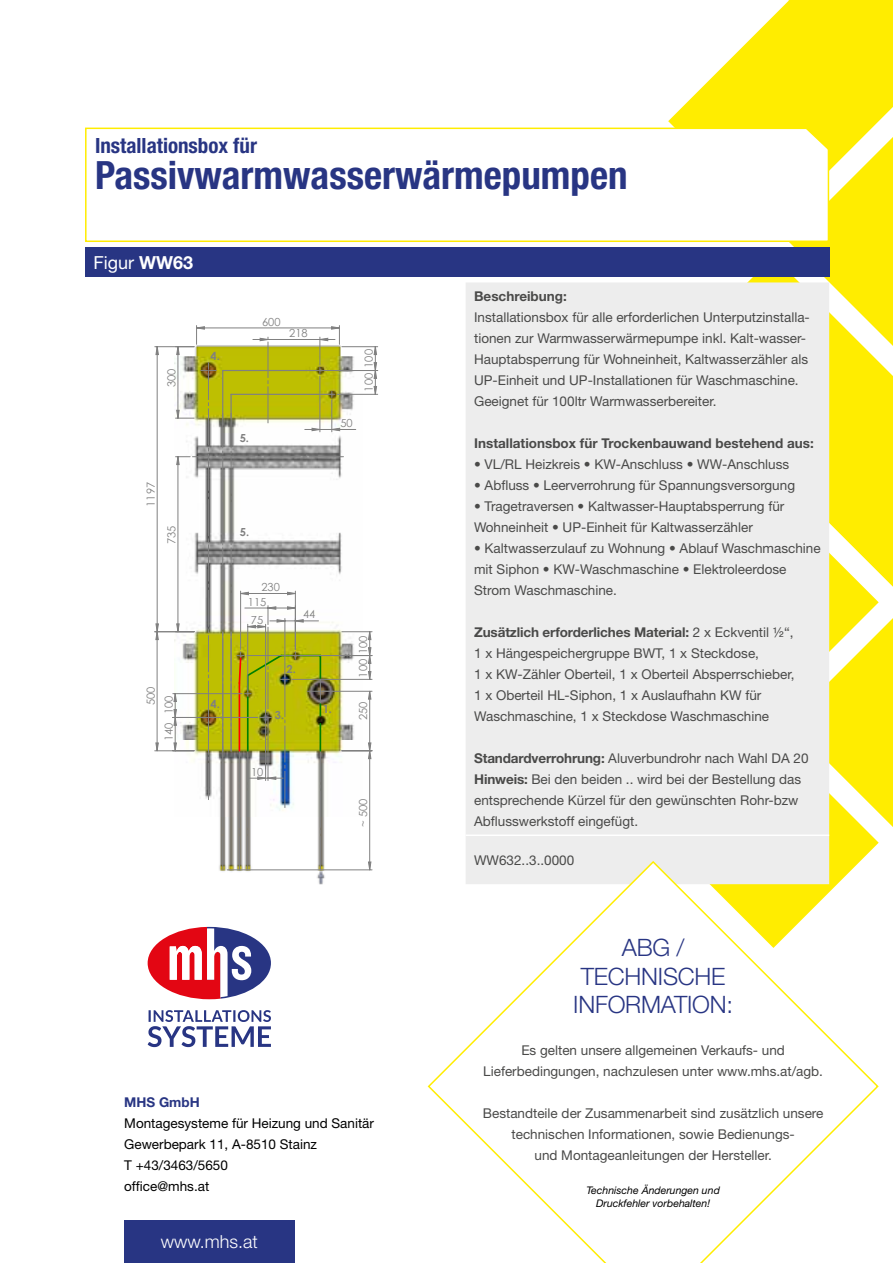
<style>
.page{position:relative;width:893px;height:1263px;background:#fff}
.page>*{position:absolute;margin:0;border:0;box-sizing:border-box;transform-origin:0 0}
.t1{font:700 condensed 39px "Helvetica Neue LT Pro";color:#283583}
.t2{font:300 24px/28.8px "Helvetica Neue LT Pro";letter-spacing:-.01em;color:#283583;text-align:center}
.t3{font:700 condensed 21px "Helvetica Neue LT Pro";color:#283583}
.t4{font:300 18px "Helvetica Neue LT Pro";color:#fff}
.t5{font:18px "Helvetica Neue LT Pro";color:#fff}
.t6{font:13.5px/21px "Helvetica Neue LT Pro";color:#4a4a49}
.t7{font:13.5px/21px "Helvetica Neue LT Pro";color:#000}
.t8{font:700 13.5px "Helvetica Neue LT Pro";color:#4a4a49}
.t9{font:700 13.5px "Helvetica Neue LT Pro";color:#283583}
.t10{font:11.1px "Century Gothic";color:#808080}
.t11{font:700 11.1px "Century Gothic";color:#808080}
.t12{font:italic 10.5px/12.6px "Helvetica Neue LT Pro";color:#000;text-align:center}
.s1{font-weight:700}
</style>
<div class="page">
<div style="left:790px;top:226px;width:103px;height:30px;background:#ffed00"></div>
<svg style="left:668px;top:0;width:225px;height:226px;fill:#ffed00"></svg>
<svg style="left:748px;top:256px;width:145px;height:121px;fill:#ffed00"></svg>
<svg style="left:829px;top:377px;width:64px;height:483px"></svg>
<div style="left:124px;top:1220px;width:170px;height:43px;background:#283583"></div>
<svg style="left:148px;top:1010px;width:123px;height:37px"></svg>
<svg style="left:148px;top:927px;width:123px;height:72px"></svg>
<div style="left:85px;top:247px;width:744px;height:30px;background:#283583"></div>
<svg style="left:85px;top:127px;width:745px;height:116px"></svg>
<div style="left:466px;top:282px;width:363px;height:578px;background:#ededed"></div>
<hr style="left:466px;top:834px;width:363px;height:2px;background:#fff">
<svg style="left:427px;top:860px;width:452px;height:403px"></svg>
<hr style="left:133px;top:994px;width:283px;height:1px;background:#c0c0c0">
<hr style="left:133px;top:1006px;width:283px;height:1px;background:#c0c0c0">
<hr style="left:436px;top:315px;width:1px;height:574px;background:#c0c0c0">
<hr style="left:133px;top:315px;width:283px;height:1px;background:#c0c0c0">
<hr style="left:133px;top:315px;width:1px;height:574px;background:#c0c0c0">
<hr style="left:133px;top:903px;width:283px;height:1px;background:#c0c0c0">
<hr style="left:424px;top:315px;width:1px;height:574px;background:#c0c0c0">
<hr style="left:337px;top:394px;width:41px;height:1px;background:#808080">
<hr style="left:155px;top:750px;width:39px;height:1px;background:#808080">
<hr style="left:342px;top:346px;width:36px;height:1px;background:#808080">
<hr style="left:322px;top:370px;width:56px;height:1px;background:#808080">
<hr style="left:155px;top:346px;width:39px;height:1px;background:#808080">
<hr style="left:155px;top:631px;width:39px;height:1px;background:#808080">
<svg style="left:173px;top:326px;width:183px;height:21px"></svg>
<svg style="left:156px;top:655px;width:217px;height:215px"></svg>
<svg style="left:156px;top:347px;width:221px;height:308px"></svg>
<h3 class="t3" style="left:95px;top:133px;width:163px">Installationsbox für</h3>
<h1 class="t1" style="left:95px;top:151px;width:534px">Passivwarmwasserwärmepumpen</h1>
<h3 class="t5" style="left:94px;top:251px;width:101px">Figur <span class="s1">WW63</span></h3>
<p class="t10" style="left:164px;top:387px;width:20px;rotate:-90deg">300</p>
<p class="t11" style="left:210px;top:347px;width:11px">4.</p>
<p class="t10" style="left:262px;top:314px;width:20px">600</p>
<p class="t10" style="left:289px;top:325px;width:20px">218</p>
<p class="t11" style="left:240px;top:430px;width:11px">5.</p>
<p class="t10" style="left:340px;top:415px;width:14px">50</p>
<p class="t10" style="left:361px;top:368px;width:20px;rotate:-90deg">100</p>
<p class="t10" style="left:361px;top:391px;width:20px;rotate:-90deg">100</p>
<p class="t10" style="left:143px;top:507px;width:26px;rotate:-90deg">1197</p>
<p class="t10" style="left:164px;top:544px;width:20px;rotate:-90deg">735</p>
<p class="t11" style="left:240px;top:524px;width:11px">5.</p>
<p class="t10" style="left:261px;top:579px;width:20px">230</p>
<p class="t10" style="left:248px;top:594px;width:20px">115</p>
<p class="t10" style="left:251px;top:612px;width:14px">75</p>
<p class="t10" style="left:303px;top:607px;width:14px">44</p>
<p class="t10" style="left:143px;top:705px;width:20px;rotate:-90deg">500</p>
<p class="t11" style="left:287px;top:660px;width:11px">2.</p>
<p class="t10" style="left:161px;top:714px;width:20px;rotate:-90deg">100</p>
<p class="t11" style="left:323px;top:701px;width:11px">1.</p>
<p class="t11" style="left:210px;top:695px;width:11px">4.</p>
<p class="t11" style="left:275px;top:706px;width:11px">3.</p>
<p class="t10" style="left:161px;top:741px;width:20px;rotate:-90deg">140</p>
<p class="t10" style="left:251px;top:764px;width:14px">10</p>
<p class="t10" style="left:355px;top:654px;width:20px;rotate:-90deg">100</p>
<p class="t10" style="left:355px;top:678px;width:20px;rotate:-90deg">100</p>
<p class="t10" style="left:355px;top:720px;width:20px;rotate:-90deg">250</p>
<p class="t10" style="left:355px;top:827px;width:30px;rotate:-90deg">~ 500</p>
<p class="t9" style="left:124px;top:1094px;width:77px">MHS GmbH</p>
<p class="t7" style="left:124px;top:1112px;width:251px">Montagesysteme für Heizung und Sanitär<br>Gewerbepark 11, A-8510 Stainz<br>T +43/3463/5650<br>office@mhs.at</p>
<h3 class="t4" style="left:161px;top:1231px;width:99px">www.mhs.at</h3>
<p class="t8" style="left:474px;top:287px;width:94px">Beschreibung:</p>
<p class="t6" style="left:474px;top:306px;width:337px">Installationsbox für alle erforderlichen Unterputzinstalla&shy;tionen zur Warmwasserwärmepumpe inkl. Kalt-wasser-Hauptabsperrung für Wohneinheit, Kaltwasserzähler als UP-Einheit und UP-Installationen für Waschmaschine.<br>Geeignet für 100ltr Warmwasserbereiter.</p>
<p class="t8" style="left:474px;top:434px;width:341px">Installationsbox für Trockenbauwand bestehend aus:</p>
<p class="t6" style="left:474px;top:453px;width:317px">• VL/RL Heizkreis • KW-Anschluss • WW-Anschluss</p>
<p class="t6" style="left:474px;top:474px;width:322px">• Abfluss • Leerverrohrung für Spannungsversorgung</p>
<p class="t6" style="left:474px;top:495px;width:312px">• Tragetraversen • Kaltwasser-Hauptabsperrung für<br>Wohneinheit • UP-Einheit für Kaltwasserzähler</p>
<p class="t6" style="left:474px;top:537px;width:348px">• Kaltwasserzulauf zu Wohnung • Ablauf Waschmaschine mit Siphon • KW-Waschmaschine • Elektroleerdose<br>Strom Waschmaschine.</p>
<p class="t6" style="left:474px;top:621px;width:322px"><span class="s1">Zusätzlich erforderliches Material:</span> 2 x Eckventil ½“, 1 x Hängespeichergruppe BWT, 1 x Steckdose,<br>1 x KW-Zähler Oberteil, 1 x Oberteil Absperrschieber, 1 x Oberteil HL-Siphon, 1 x Auslaufhahn KW für Waschmaschine, 1 x Steckdose Waschmaschine</p>
<p class="t6" style="left:474px;top:747px;width:336px"><span class="s1">Standardverrohrung:</span> Aluverbundrohr nach Wahl DA 20<br><span class="s1">Hinweis:</span> Bei den beiden .. wird bei der Bestellung das entsprechende Kürzel für den gewünschten Rohr-bzw Abflusswerkstoff eingefügt.</p>
<p class="t6" style="left:474px;top:849px;width:102px">WW632..3..0000</p>
<h2 class="t2" style="left:573px;top:932px;width:161px">ABG /<br>TECHNISCHE<br>INFORMATION:</h2>
<p class="t6" style="left:483px;top:1040px;width:341px;text-align:center">Es gelten unsere allgemeinen Verkaufs- und<br>Lieferbedingungen, nachzulesen unter www.mhs.at/agb.</p>
<p class="t6" style="left:483px;top:1103px;width:342px;text-align:center">Bestandteile der Zusammenarbeit sind zusätzlich unsere technischen Informationen, sowie Bedienungs-<br>und Montageanleitungen der Hersteller.</p>
<p class="t12" style="left:586px;top:1184px;width:135px">Technische Änderungen und<br>Druckfehler vorbehalten!</p>
</div>
